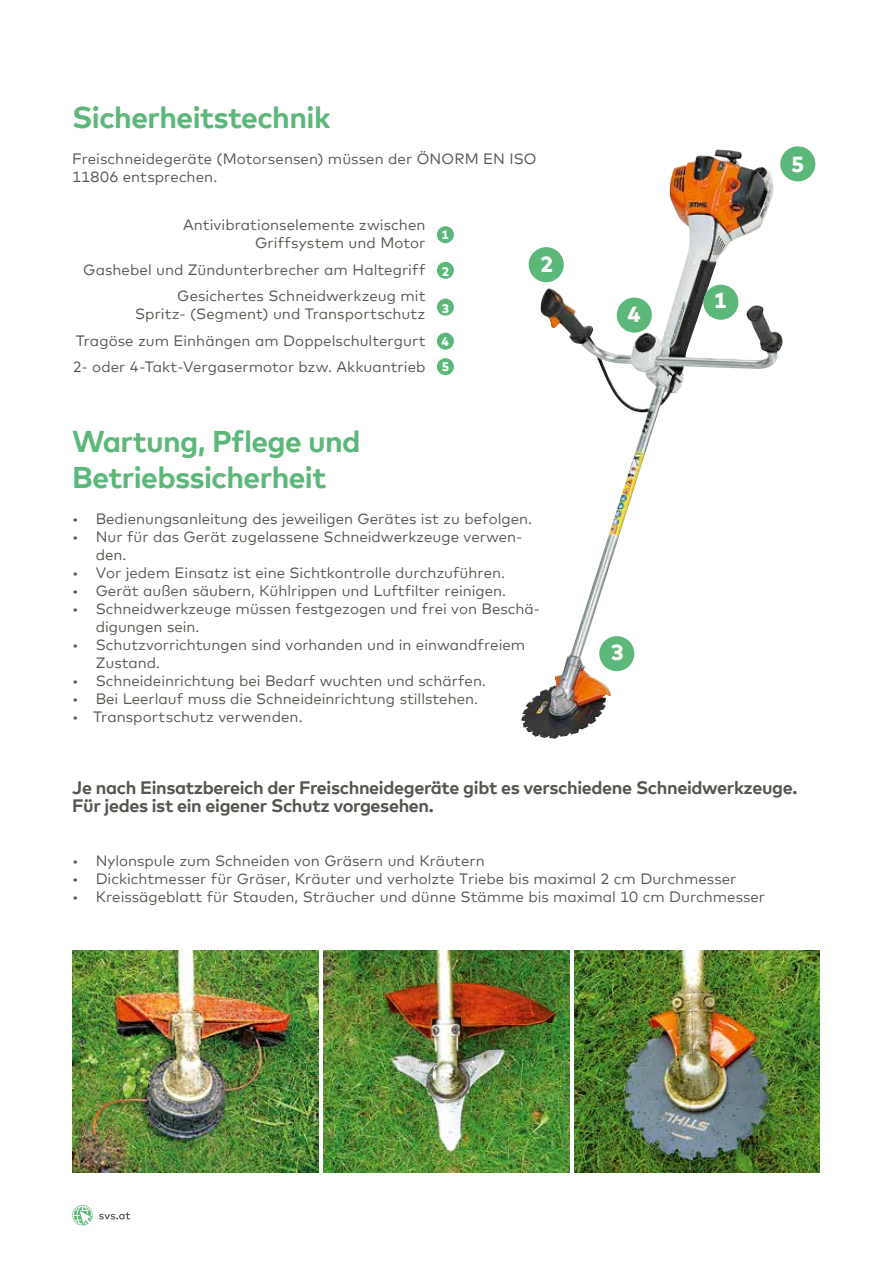
<style>
.page{position:relative;width:893px;height:1263px;background:#fff}
.page>*{position:absolute;margin:0;border:0;box-sizing:border-box;transform-origin:0 0}
.t1{font:700 30px/36px "Mark Offc Pro";letter-spacing:-.02em;color:#5cb77a}
.t2{font:800 21.9px "Mark Offc Pro";color:#fff}
.t3{font:700 18px/18px "Mark Offc Pro";letter-spacing:-.02em;color:#565650}
.t4{font:15px/18px "Mark Offc Pro";color:#565650}
.t5{font:800 12.45px "Mark Offc Pro";color:#fff}
</style>
<div class="page">
<svg style="left:72px;top:1205px;width:21px;height:20px"></svg>
<svg style="left:99px;top:1212px;width:31px;height:7px"></svg>
<img style="left:540px;top:149px;width:189px;height:233px">
<div style="left:780px;top:146px;width:35px;height:35px;background:#5cb77a;border-radius:50%"></div>
<div style="left:617px;top:298px;width:35px;height:35px;background:#5cb77a;border-radius:50%"></div>
<div style="left:703px;top:285px;width:35px;height:35px;background:#5cb77a;border-radius:50%"></div>
<div style="left:529px;top:247px;width:35px;height:35px;background:#5cb77a;border-radius:50%"></div>
<div style="left:599px;top:636px;width:35px;height:35px;background:#5cb77a;border-radius:50%"></div>
<div style="left:437px;top:358px;width:17px;height:17px;background:#5cb77a;border-radius:50%"></div>
<div style="left:437px;top:333px;width:17px;height:17px;background:#5cb77a;border-radius:50%"></div>
<div style="left:437px;top:226px;width:17px;height:17px;background:#5cb77a;border-radius:50%"></div>
<div style="left:437px;top:262px;width:17px;height:17px;background:#5cb77a;border-radius:50%"></div>
<div style="left:437px;top:299px;width:17px;height:17px;background:#5cb77a;border-radius:50%"></div>
<img style="left:72px;top:950px;width:246px;height:222px">
<img style="left:324px;top:950px;width:245px;height:222px">
<img style="left:574px;top:950px;width:246px;height:222px">
<h1 class="t1" style="left:72px;top:97px;width:260px">Sicherheitstechnik</h1>
<p class="t4" style="left:72px;top:149px;width:466px">Freischneidegeräte (Motorsensen) müssen der ÖNORM EN ISO<br>11806 entsprechen.</p>
<p class="t4" style="left:183px;top:215px;width:244px;text-align:right">Antivibrationselemente zwischen<br>Griffsystem und Motor</p>
<p class="t4" style="left:83px;top:255px;width:344px;line-height:26.5px;text-align:right">Gashebel und Zündunterbrecher am Haltegriff<br>Gesichertes Schneidwerkzeug mit</p>
<p class="t4" style="left:73px;top:299px;width:354px;line-height:26.5px;text-align:justify;text-indent:62px">Spritz- (Segment) und Transportschutz Tragöse zum Einhängen am Doppelschultergurt 2- oder 4-Takt-Vergasermotor bzw. Akkuantrieb</p>
<p class="t5" style="left:441px;top:225px;width:9px">1</p>
<p class="t5" style="left:442px;top:262px;width:9px">2</p>
<p class="t5" style="left:442px;top:299px;width:9px">3</p>
<p class="t5" style="left:441px;top:332px;width:9px">4</p>
<p class="t5" style="left:442px;top:357px;width:9px">5</p>
<h1 class="t1" style="left:72px;top:421px;width:290px">Wartung, Pflege und<br>Betriebssicherheit</h1>
<h2 class="t2" style="left:540px;top:248px;width:15px">2</h2>
<p class="t4" style="left:72px;top:509px;width:461px">• Bedienungsanleitung des jeweiligen Gerätes ist zu befolgen.</p>
<p class="t4" style="left:96px;top:527px;width:428px;text-indent:-23px">• Nur für das Gerät zugelassene Schneidwerkzeuge verwen&shy;den.</p>
<p class="t4" style="left:72px;top:563px;width:434px">• Vor jedem Einsatz ist eine Sichtkontrolle durchzuführen.</p>
<p class="t4" style="left:72px;top:581px;width:435px">• Gerät außen säubern, Kühlrippen und Luftfilter reinigen.</p>
<p class="t4" style="left:96px;top:599px;width:446px;text-indent:-23px">• Schneidwerkzeuge müssen festgezogen und frei von Beschä&shy;digungen sein.</p>
<p class="t4" style="left:96px;top:635px;width:431px;text-indent:-23px">• Schutzvorrichtungen sind vorhanden und in einwandfreiem<br>Zustand.</p>
<p class="t4" style="left:72px;top:671px;width:415px">• Schneideinrichtung bei Bedarf wuchten und schärfen.</p>
<p class="t4" style="left:72px;top:689px;width:407px">• Bei Leerlauf muss die Schneideinrichtung stillstehen.</p>
<p class="t4" style="left:72px;top:707px;width:232px">• Transportschutz verwenden.</p>
<h2 class="t2" style="left:627px;top:297px;width:15px">4</h2>
<h2 class="t2" style="left:611px;top:636px;width:15px">3</h2>
<h2 class="t2" style="left:714px;top:284px;width:15px">1</h2>
<h2 class="t2" style="left:791px;top:147px;width:15px">5</h2>
<p class="t3" style="left:72px;top:777px;width:727px">Je nach Einsatzbereich der Freischneidegeräte gibt es verschiedene Schneidwerkzeuge.<br>Für jedes ist ein eigener Schutz vorgesehen.</p>
<p class="t4" style="left:72px;top:851px;width:414px">• Nylonspule zum Schneiden von Gräsern und Kräutern</p>
<p class="t4" style="left:72px;top:869px;width:666px">• Dickichtmesser für Gräser, Kräuter und verholzte Triebe bis maximal 2 cm Durchmesser</p>
<p class="t4" style="left:72px;top:887px;width:694px">• Kreissägeblatt für Stauden, Sträucher und dünne Stämme bis maximal 10 cm Durchmesser</p>
</div>
